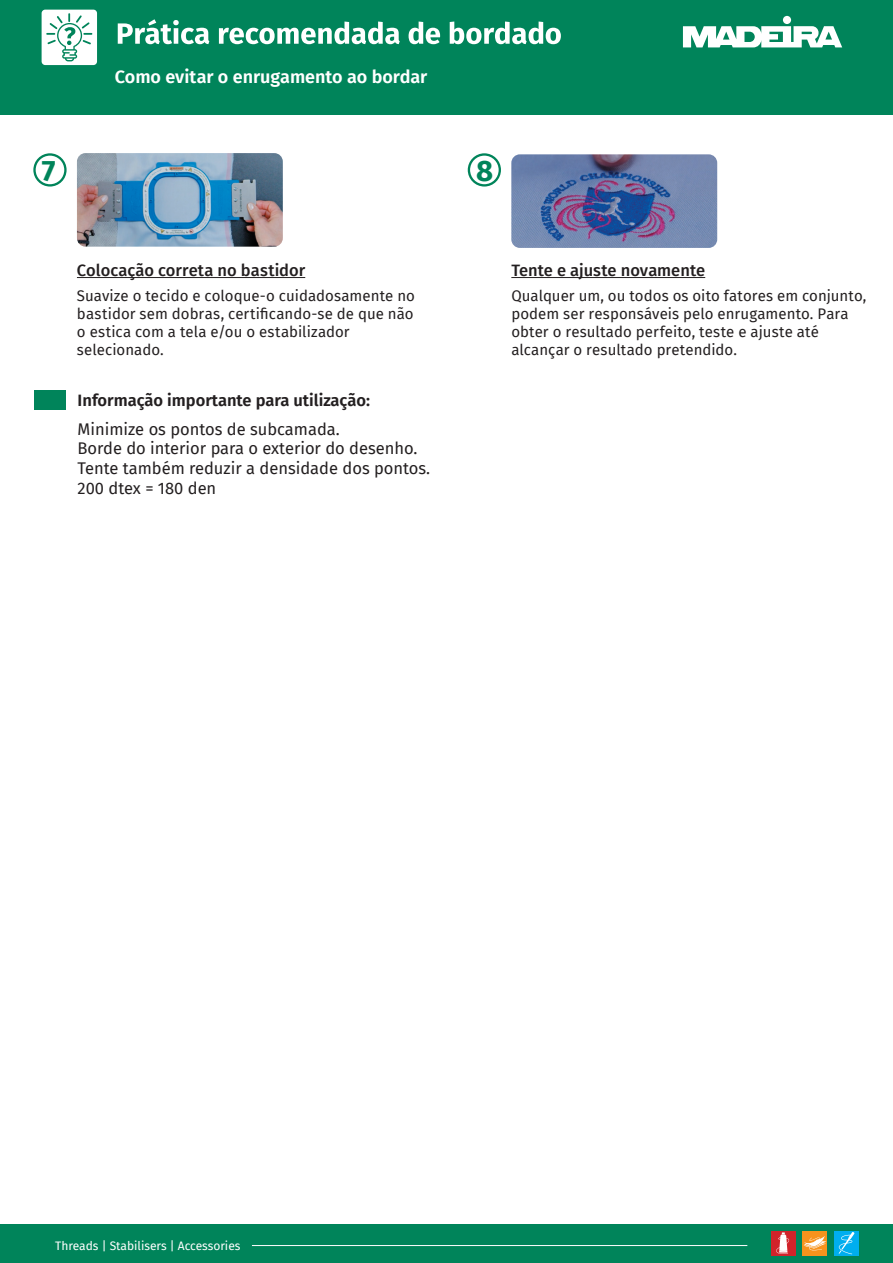
<style>
.page{position:relative;width:893px;height:1263px;background:#fff}
.page>*{position:absolute;margin:0;border:0;box-sizing:border-box;transform-origin:0 0}
.t1{font:700 29.4px "Fira Sans";color:#00845a}
.t2{font:600 18px "Fira Sans";letter-spacing:-.005em;color:#fff}
.t3{font:16.5px/19.8px "Fira Sans";color:#231f20}
.t4{font:500 16.5px "Fira Sans";color:#231f20}
.t5{font:600 16.5px "Fira Sans";color:#231f20}
.t6{font:15px/18px "Fira Sans";letter-spacing:.005em;color:#231f20}
.t7{font:12px "Fira Sans";color:#fff}
</style>
<div class="page">
<div style="left:34px;top:391px;width:32px;height:19px;background:#00845a"></div>
<div style="left:33px;top:153px;width:34px;height:34px;border:2px solid #00845a;border-radius:50%"></div>
<img style="left:77px;top:153px;width:206px;height:94px">
<hr style="left:77px;top:277px;width:228px;height:1px;background:#231f20">
<div style="left:468px;top:153px;width:33px;height:34px;border:2px solid #00845a;border-radius:50%"></div>
<hr style="left:511px;top:277px;width:194px;height:1px;background:#231f20">
<div style="left:0;top:1223px;width:893px;height:39px;background:#00845a"></div>
<div style="left:802px;top:1231px;width:25px;height:24px;background:#f7931d"></div>
<svg style="left:803px;top:1236px;width:23px;height:15px"></svg>
<div style="left:771px;top:1231px;width:25px;height:24px;background:#d1232a"></div>
<div style="left:834px;top:1231px;width:25px;height:24px;background:#00aeef"></div>
<svg style="left:838px;top:1232px;width:16px;height:22px"></svg>
<svg style="left:776px;top:1232px;width:13px;height:22px"></svg>
<hr style="left:252px;top:1245px;width:495px;height:1px;background:#fff">
<div style="left:0;top:0;width:893px;height:115px;background:#00845a"></div>
<svg style="left:683px;top:26px;width:159px;height:21px"></svg>
<div style="left:783px;top:16px;width:8px;height:8px;background:#fff;border-radius:50%"></div>
<svg style="left:118px;top:19px;width:91px;height:25px"></svg>
<svg style="left:219px;top:22px;width:181px;height:22px"></svg>
<svg style="left:409px;top:22px;width:31px;height:22px"></svg>
<svg style="left:450px;top:22px;width:111px;height:22px"></svg>
<div style="left:42px;top:10px;width:55px;height:55px;background:#fff;border-radius:4px"></div>
<svg style="left:46px;top:13px;width:46px;height:48px"></svg>
<img style="left:511px;top:154px;width:206px;height:94px">
<h1 class="t1" style="left:42px;top:145px;width:15px">7</h1>
<p class="t2" style="left:115px;top:62px;width:314px">Como evitar o enrugamento ao bordar</p>
<p class="t4" style="left:77px;top:257px;width:230px">Colocação correta no bastidor</p>
<p class="t6" style="left:77px;top:287px;width:339px">Suavize o tecido e coloque-o cuidadosamente no bastidor sem dobras, certificando-se de que não o estica com a tela e/ou o estabilizador selecionado.</p>
<p class="t5" style="left:78px;top:387px;width:294px">Informação importante para utilização:</p>
<p class="t3" style="left:78px;top:418px;width:354px">Minimize os pontos de subcamada.<br>Borde do interior para o exterior do desenho.<br>Tente também reduzir a densidade dos pontos.<br>200 dtex = 180 den</p>
<h1 class="t1" style="left:476px;top:145px;width:19px">8</h1>
<p class="t4" style="left:511px;top:257px;width:195px">Tente e ajuste novamente</p>
<p class="t6" style="left:511px;top:287px;width:357px">Qualquer um, ou todos os oito fatores em conjunto, podem ser responsáveis pelo enrugamento. Para obter o resultado perfeito, teste e ajuste até alcançar o resultado pretendido.</p>
<p class="t7" style="left:55px;top:1236px;width:187px">Threads | Stabilisers | Accessories</p>
</div>
